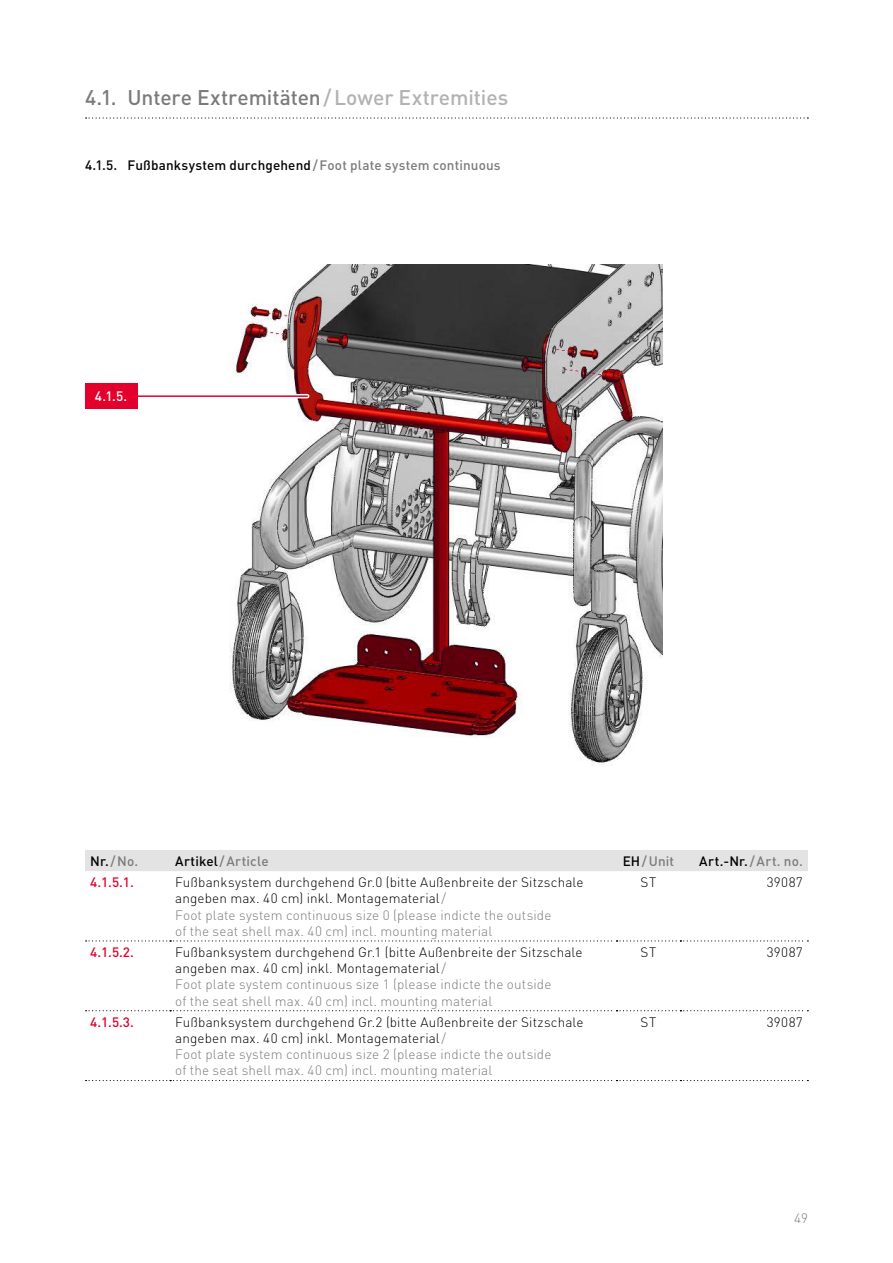
<style>
.page{position:relative;width:893px;height:1263px;background:#fff}
.page>*{position:absolute;margin:0;border:0;box-sizing:border-box;transform-origin:0 0}
.t1{font:500 21px "DIN";letter-spacing:-.005em;color:#7b7b7a}
.t2{font:300 13.5px/16.2px "DIN";letter-spacing:.01em;color:#7b7b7a}
.t3{font:13.5px "DIN Medium Alternate";letter-spacing:.01em;color:#000}
.t4{font:500 13.5px "DIN";letter-spacing:.01em;color:#7b7b7a}
.t5{font:500 13.5px "DIN";color:#e4002c}
.t6{font:300 13.5px "DIN";letter-spacing:.025em;color:#000}
.t7{font:500 13.5px "DIN";letter-spacing:.03em;color:#000}
.t8{font:500 13.5px "DIN";color:#fff}
.s1{color:#b1b2b3}
.s2{font-family:"DIN";font-weight:500}
.s3{color:#7b7b7a}
.s4{color:#000}
</style>
<div class="page">
<div style="left:85px;top:850px;width:723px;height:21px;background:#e3e3e3"></div>
<svg style="left:86px;top:940px;width:722px;height:1px"></svg>
<svg style="left:86px;top:1010px;width:722px;height:1px"></svg>
<svg style="left:86px;top:1080px;width:722px;height:1px"></svg>
<svg style="left:86px;top:117px;width:722px;height:2px"></svg>
<img style="left:229px;top:265px;width:433px;height:500px">
<hr style="left:114px;top:394px;width:193px;height:4px;background:#fff">
<hr style="left:114px;top:395px;width:193px;height:2px;background:#e4002c">
<div style="left:85px;top:383px;width:52px;height:25px;background:#e4002c"></div>
<h1 class="t1" style="left:85px;top:83px;width:425px">4.1. Untere Extremitäten<span class="s1">/Lower Extremities</span></h1>
<p class="t3" style="left:85px;top:156px;width:417px"><span class="s2">4</span>.<span class="s2">1</span>.<span class="s2">5</span>. Fußbanksystem durchgehend<span class="s3">/Foot plate system continuous</span></p>
<p class="t8" style="left:95px;top:387px;width:34px">4.1.5.</p>
<p class="t4" style="left:90px;top:852px;width:50px"><span class="s4">Nr.</span>/No.</p>
<p class="t4" style="left:175px;top:852px;width:95px"><span class="s4">Artikel</span>/Article</p>
<p class="t4" style="left:623px;top:852px;width:53px"><span class="s4">EH</span>/Unit</p>
<p class="t7" style="left:699px;top:852px;width:105px">Art.-Nr.<span class="s3">/Art. no.</span></p>
<p class="t5" style="left:90px;top:873px;width:45px">4.1.5.1.</p>
<p class="t2" style="left:175px;top:874px;width:410px"><span class="s4">Fußbanksystem durchgehend Gr.0 (bitte Außenbreite der Sitzschale angeben max. 40 cm) inkl. Montagematerial</span>/<br>Foot plate system continuous size 0 (please indicte the outside<br>of the seat shell max. 40 cm) incl. mounting material</p>
<p class="t6" style="left:641px;top:873px;width:17px">ST</p>
<p class="t6" style="left:767px;top:873px;width:38px">39087</p>
<p class="t5" style="left:90px;top:943px;width:45px">4.1.5.2.</p>
<p class="t2" style="left:175px;top:943px;width:409px"><span class="s4">Fußbanksystem durchgehend Gr.1 (bitte Außenbreite der Sitzschale angeben max. 40 cm) inkl. Montagematerial</span>/<br>Foot plate system continuous size 1 (please indicte the outside<br>of the seat shell max. 40 cm) incl. mounting material</p>
<p class="t6" style="left:641px;top:943px;width:17px">ST</p>
<p class="t6" style="left:767px;top:943px;width:38px">39087</p>
<p class="t5" style="left:90px;top:1013px;width:45px">4.1.5.3.</p>
<p class="t2" style="left:175px;top:1013px;width:410px"><span class="s4">Fußbanksystem durchgehend Gr.2 (bitte Außenbreite der Sitzschale angeben max. 40 cm) inkl. Montagematerial</span>/<br>Foot plate system continuous size 2 (please indicte the outside<br>of the seat shell max. 40 cm) incl. mounting material</p>
<p class="t6" style="left:641px;top:1013px;width:17px">ST</p>
<p class="t6" style="left:767px;top:1013px;width:38px">39087</p>
<p class="t2" style="left:794px;top:1209px;width:15px">49</p>
</div>
